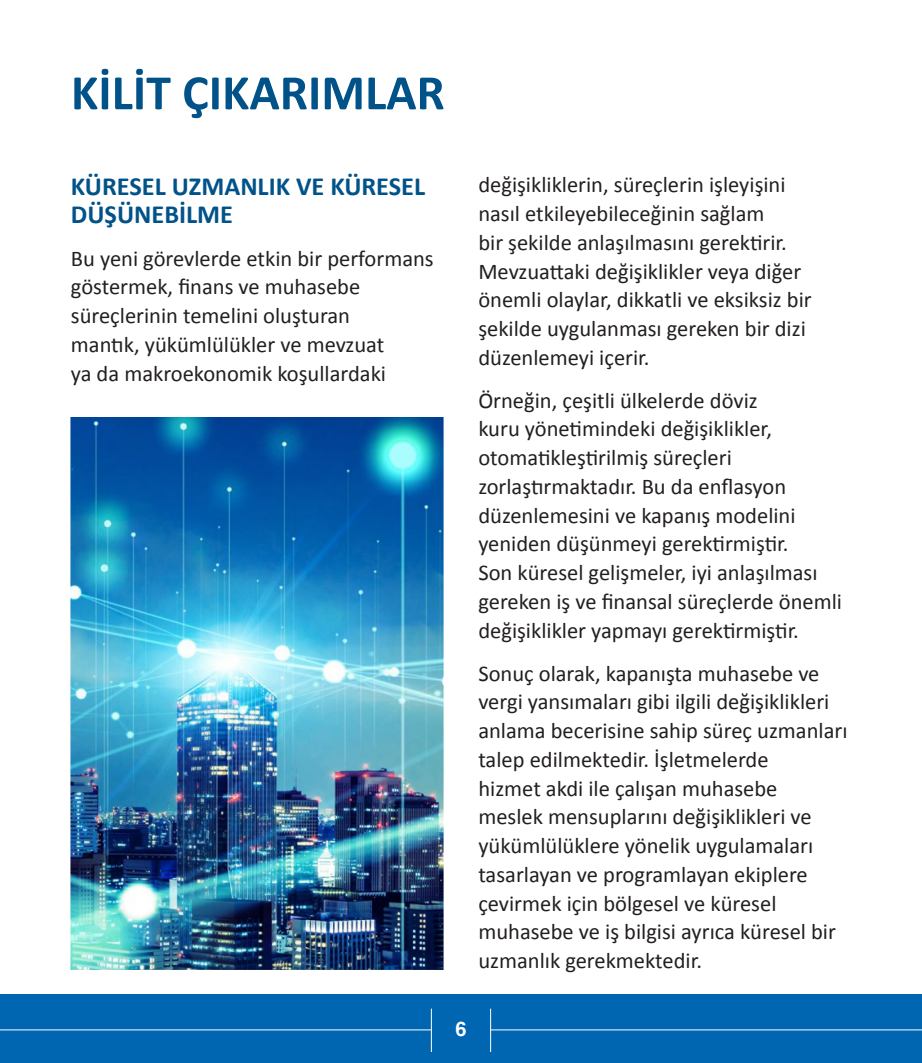
<style>
.page{position:relative;width:922px;height:1063px;background:#fff}
.page>*{position:absolute;margin:0;border:0;box-sizing:border-box;transform-origin:0 0}
.Table_Paragraph{font:700 50px "Calibri";color:#005289}
.Table_Paragraph-2{font:700 26.25px/27.5px "Calibri";color:#005289}
.Table_Paragraph-3{font:22.5px/28.8px "Calibri";color:#231f20}
.t1{font:700 20px "Helvetica";color:#fff}
</style>
<div class="page">
<div style="left:0;top:994px;width:921px;height:69px;background:#0066b2"></div>
<hr style="left:0;top:1030px;width:432px;height:1px;background:#fff">
<hr style="left:490px;top:1030px;width:431px;height:1px;background:#fff">
<hr style="left:431px;top:1009px;width:1px;height:43px;background:#fff">
<hr style="left:490px;top:1009px;width:1px;height:43px;background:#fff">
<img style="left:71px;top:418px;width:372px;height:552px">
<p class="Table_Paragraph" style="left:71px;top:61px;width:375px">KİLİT ÇIKARIMLAR</p>
<p class="Table_Paragraph-2" style="left:71px;top:173px;width:356px">KÜRESEL UZMANLIK VE KÜRESEL<br>DÜŞÜNEBİLME</p>
<p class="Table_Paragraph-3" style="left:71px;top:244px;width:364px">Bu yeni görevlerde etkin bir performans göstermek, finans ve muhasebe süreçlerinin temelini oluşturan<br>mantık, yükümlülükler ve mevzuat<br>ya da makroekonomik koşullardaki</p>
<p class="Table_Paragraph-3" style="left:478px;top:171px;width:335px">değişikliklerin, süreçlerin işleyişini nasıl etkileyebileceğinin sağlam<br>bir şekilde anlaşılmasını gerektirir.<br>Mevzuattaki değişiklikler veya diğer önemli olaylar, dikkatli ve eksiksiz bir şekilde uygulanması gereken bir dizi düzenlemeyi içerir.</p>
<p class="Table_Paragraph-3" style="left:478px;top:386px;width:365px">Örneğin, çeşitli ülkelerde döviz<br>kuru yönetimindeki değişiklikler, otomatikleştirilmiş süreçleri zorlaştırmaktadır. Bu da enflasyon düzenlemesini ve kapanış modelini yeniden düşünmeyi gerektirmiştir.<br>Son küresel gelişmeler, iyi anlaşılması gereken iş ve finansal süreçlerde önemli değişiklikler yapmayı gerektirmiştir.</p>
<p class="Table_Paragraph-3" style="left:478px;top:659px;width:370px">Sonuç olarak, kapanışta muhasebe ve vergi yansımaları gibi ilgili değişiklikleri anlama becerisine sahip süreç uzmanları talep edilmektedir. İşletmelerde<br>hizmet akdi ile çalışan muhasebe meslek mensuplarını değişiklikleri ve yükümlülüklere yönelik uygulamaları tasarlayan ve programlayan ekiplere çevirmek için bölgesel ve küresel muhasebe ve iş bilgisi ayrıca küresel bir uzmanlık gerekmektedir.</p>
<p class="t1" style="left:455px;top:1017px;width:13px">6</p>
</div>
